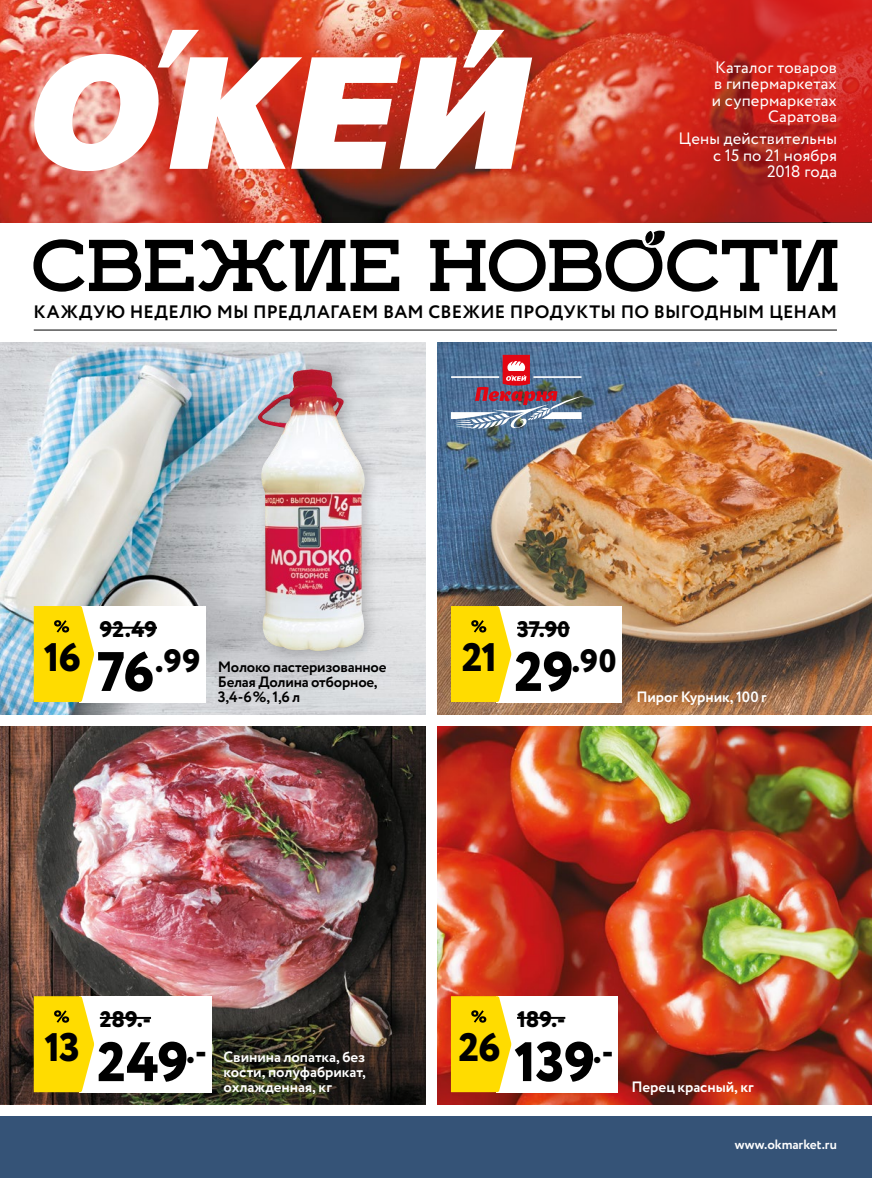
<style>
.page{position:relative;width:872px;height:1178px;background:#fff}
.page>*{position:absolute;margin:0;border:0;box-sizing:border-box;transform-origin:0 0}
.t1{font:69px "Ikra Slab";letter-spacing:.005em;color:#000}
.t2{font:800 55.5px "Circe";letter-spacing:-.01em;color:#000}
.t3{font:800 39.75px "Circe";letter-spacing:-.03em;color:#000}
.t4{font:800 32.4px "Circe";color:#000}
.t5{font:800 22.5px "Circe";color:#000}
.t6{font:700 18px "Circe";letter-spacing:.015em;color:#000}
.t7{font:16.5px/16.5px "Circe";letter-spacing:.01em;color:#fff;text-align:right}
.t8{font:700 15px/15px "Circe";letter-spacing:-.005em;color:#fff}
.t9{font:700 15px "Circe";letter-spacing:-.015em;color:#000}
.t10{font:700 13.5px "Circe";letter-spacing:-.005em;color:#fff}
</style>
<div class="page">
<img style="left:0;top:0;width:546px;height:222px">
<svg style="left:546px;top:0;width:326px;height:222px;background:#ca2f23"></svg>
<svg style="left:28px;top:30px;width:504px;height:142px"></svg>
<hr style="left:34px;top:330px;width:803px;height:1px;background:#000">
<svg style="left:639px;top:188px;width:30px;height:58px"></svg>
<img style="left:0;top:342px;width:425px;height:372px">
<img style="left:437px;top:726px;width:435px;height:378px">
<img style="left:0;top:726px;width:425px;height:271px">
<img style="left:437px;top:342px;width:435px;height:372px">
<img style="left:0;top:997px;width:425px;height:107px">
<div style="left:79px;top:996px;width:133px;height:96px;background:#fff"></div>
<hr style="left:100px;top:1017px;width:51px;height:2px;background:#000">
<svg style="left:34px;top:996px;width:60px;height:96px;background:#fadb19"></svg>
<div style="left:496px;top:606px;width:125px;height:96px;background:#fff"></div>
<hr style="left:517px;top:627px;width:53px;height:2px;background:#000">
<svg style="left:451px;top:606px;width:60px;height:96px;background:#fadb18"></svg>
<div style="left:251px;top:361px;width:129px;height:306px;background:#000;opacity:.2"></div>
<img style="left:258px;top:369px;width:107px;height:283px">
<div style="left:79px;top:606px;width:126px;height:96px;background:#fff"></div>
<hr style="left:100px;top:627px;width:57px;height:2px;background:#000">
<svg style="left:34px;top:606px;width:60px;height:96px;background:#fbdc19"></svg>
<div style="left:0;top:1116px;width:872px;height:62px;background:#355377"></div>
<img style="left:451px;top:355px;width:134px;height:77px">
<div style="left:496px;top:996px;width:122px;height:96px;background:#fff"></div>
<hr style="left:517px;top:1017px;width:48px;height:2px;background:#000">
<svg style="left:451px;top:996px;width:60px;height:96px;background:#fadb18"></svg>
<p class="t7" style="left:712px;top:60px;width:126px">Каталог товаров в гипермаркетах и супермаркетах<br>Саратова</p>
<p class="t7" style="left:678px;top:131px;width:160px">Цены действительны с 15 по 21 ноября<br>2018 года</p>
<h1 class="t1" style="left:31px;top:222px;width:809px">СВЕЖИЕ НОВОСТИ</h1>
<p class="t6" style="left:34px;top:300px;width:805px">КАЖДУЮ НЕДЕЛЮ МЫ ПРЕДЛАГАЕМ ВАМ СВЕЖИЕ ПРОДУКТЫ ПО ВЫГОДНЫМ ЦЕНАМ</p>
<h3 class="t3" style="left:44px;top:630px;width:38px">16</h3>
<h3 class="t5" style="left:100px;top:614px;width:59px">92.49</h3>
<h3 class="t4" style="left:155px;top:639px;width:47px">.99</h3>
<h2 class="t2" style="left:97px;top:634px;width:59px">76</h2>
<p class="t9" style="left:218px;top:656px;width:170px">Молоко пастеризованное</p>
<p class="t9" style="left:218px;top:671px;width:161px">Белая Долина отборное,</p>
<p class="t9" style="left:218px;top:686px;width:84px">3,4-6%, 1,6 л</p>
<h3 class="t3" style="left:462px;top:630px;width:37px">21</h3>
<h3 class="t5" style="left:517px;top:614px;width:54px">37.90</h3>
<h3 class="t4" style="left:571px;top:639px;width:47px">.90</h3>
<h2 class="t2" style="left:514px;top:634px;width:61px">29</h2>
<p class="t8" style="left:636px;top:690px;width:132px">Пирог Курник, 100 г</p>
<h3 class="t3" style="left:44px;top:1021px;width:37px">13</h3>
<h3 class="t5" style="left:100px;top:1004px;width:53px">289.-</h3>
<h2 class="t2" style="left:97px;top:1024px;width:93px">249</h2>
<h3 class="t4" style="left:186px;top:1029px;width:22px">.-</h3>
<p class="t8" style="left:224px;top:1050px;width:144px">Свинина лопатка, без кости, полуфабрикат,</p>
<p class="t8" style="left:224px;top:1080px;width:110px">охлажденная, кг</p>
<h3 class="t3" style="left:458px;top:1021px;width:43px">26</h3>
<h3 class="t5" style="left:517px;top:1004px;width:50px">189.-</h3>
<h2 class="t2" style="left:514px;top:1024px;width:101px">139<sup>.-</sup></h2>
<p class="t8" style="left:631px;top:1080px;width:124px">Перец красный, кг</p>
<p class="t10" style="left:735px;top:1135px;width:103px">www.okmarket.ru</p>
</div>
